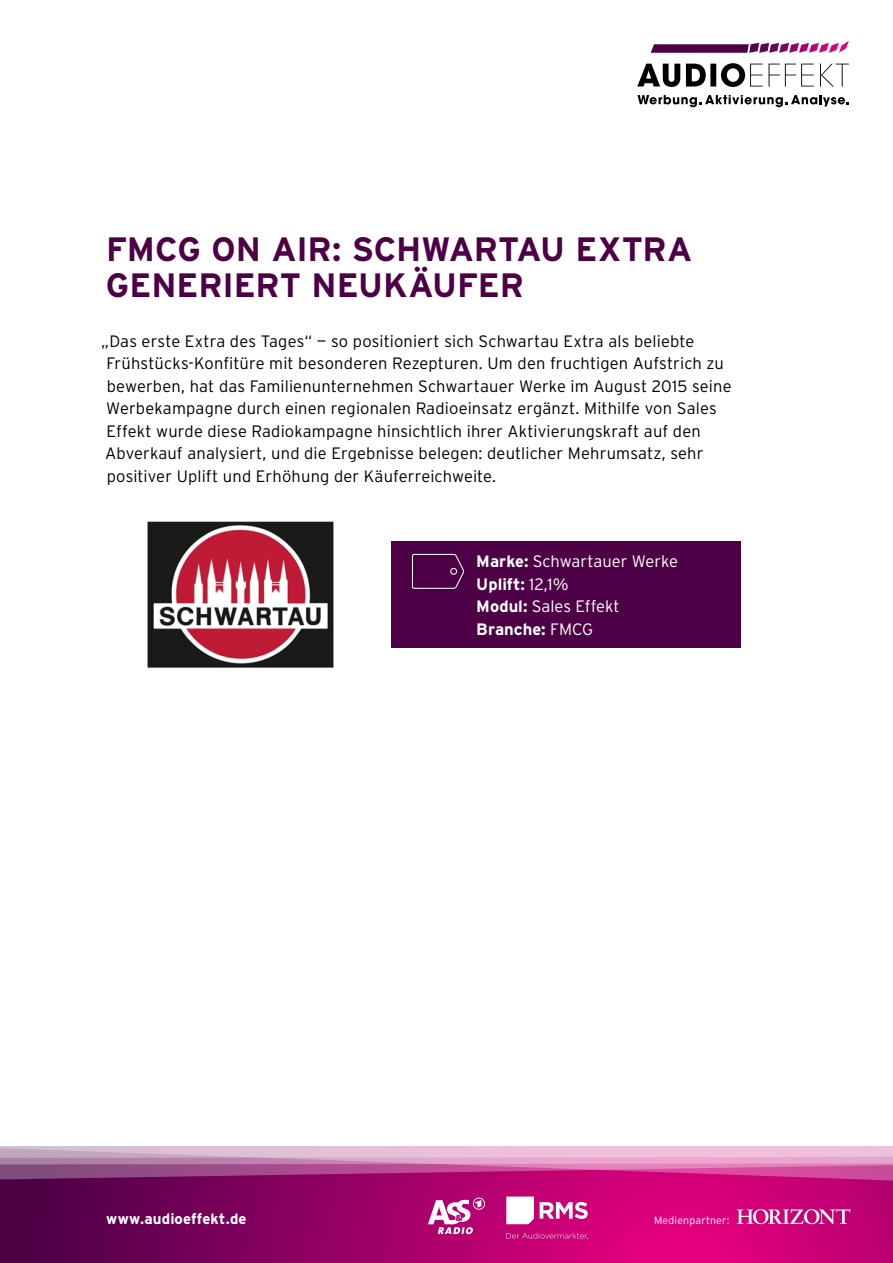
<style>
.page{position:relative;width:893px;height:1263px;background:#fff}
.page>*{position:absolute;margin:0;border:0;box-sizing:border-box;transform-origin:0 0}
.t1{font:700 33.75px/36px "Interstate";color:#4d0045}
.t2{font:300 16.5px/22.5px "Interstate";letter-spacing:.01em;color:#000}
.t3{font:300 16.5px/22.5px "Interstate";color:#fff}
.t4{font:700 15px "Interstate";letter-spacing:.005em;color:#fff}
.t5{font:300 10.5px "Interstate";letter-spacing:.02em;color:#fff}
.s1{font-weight:700}
</style>
<div class="page">
<svg style="left:651px;top:41px;width:198px;height:12px"></svg>
<svg style="left:637px;top:63px;width:212px;height:24px"></svg>
<svg style="left:637px;top:95px;width:212px;height:12px"></svg>
<svg style="left:0;top:1188px;width:893px;height:75px;background:#a00066"></svg>
<svg style="left:0;top:1164px;width:893px;height:24px;background:#ac267c"></svg>
<svg style="left:0;top:1146px;width:893px;height:18px;background:#ddaecd"></svg>
<svg style="left:428px;top:1197px;width:57px;height:37px"></svg>
<svg style="left:506px;top:1196px;width:28px;height:28px"></svg>
<svg style="left:540px;top:1202px;width:48px;height:17px"></svg>
<svg style="left:506px;top:1233px;width:82px;height:6px"></svg>
<svg style="left:737px;top:1209px;width:113px;height:15px"></svg>
<div style="left:391px;top:541px;width:350px;height:106px;background:#4d0045"></div>
<svg style="left:411px;top:553px;width:53px;height:36px"></svg>
<div style="left:450px;top:568px;width:7px;height:7px;border:1px solid #fff;border-radius:50%"></div>
<img style="left:147px;top:521px;width:187px;height:147px">
<h1 class="t1" style="left:106px;top:231px;width:581px">FMCG ON AIR: SCHWARTAU EXTRA<br>GENERIERT NEUKÄUFER</h1>
<p class="t2" style="left:101px;top:329px;width:632px">„Das erste Extra des Tages“ — so positioniert sich Schwartau Extra als beliebte Frühstücks-Konfitüre mit besonderen Rezepturen. Um den fruchtigen Aufstrich zu bewerben, hat das Familienunternehmen Schwartauer Werke im August 2015 seine Werbekampagne durch einen regionalen Radioeinsatz ergänzt. Mithilfe von Sales Effekt wurde diese Radiokampagne hinsichtlich ihrer Aktivierungskraft auf den Abverkauf analysiert, und die Ergebnisse belegen: deutlicher Mehrumsatz, sehr positiver Uplift und Erhöhung der Käuferreichweite.</p>
<p class="t3" style="left:476px;top:550px;width:203px"><span class="s1">MARKE:</span> Schwartauer Werke<br><span class="s1">UPLIFT:</span> 12,1%<br><span class="s1">MODUL:</span> Sales Effekt<br><span class="s1">BRANCHE:</span> FMCG</p>
<p class="t4" style="left:106px;top:1209px;width:142px">WWW.AUDIOEFFEKT.DE</p>
<p class="t5" style="left:654px;top:1214px;width:77px">Medienpartner:</p>
</div>
